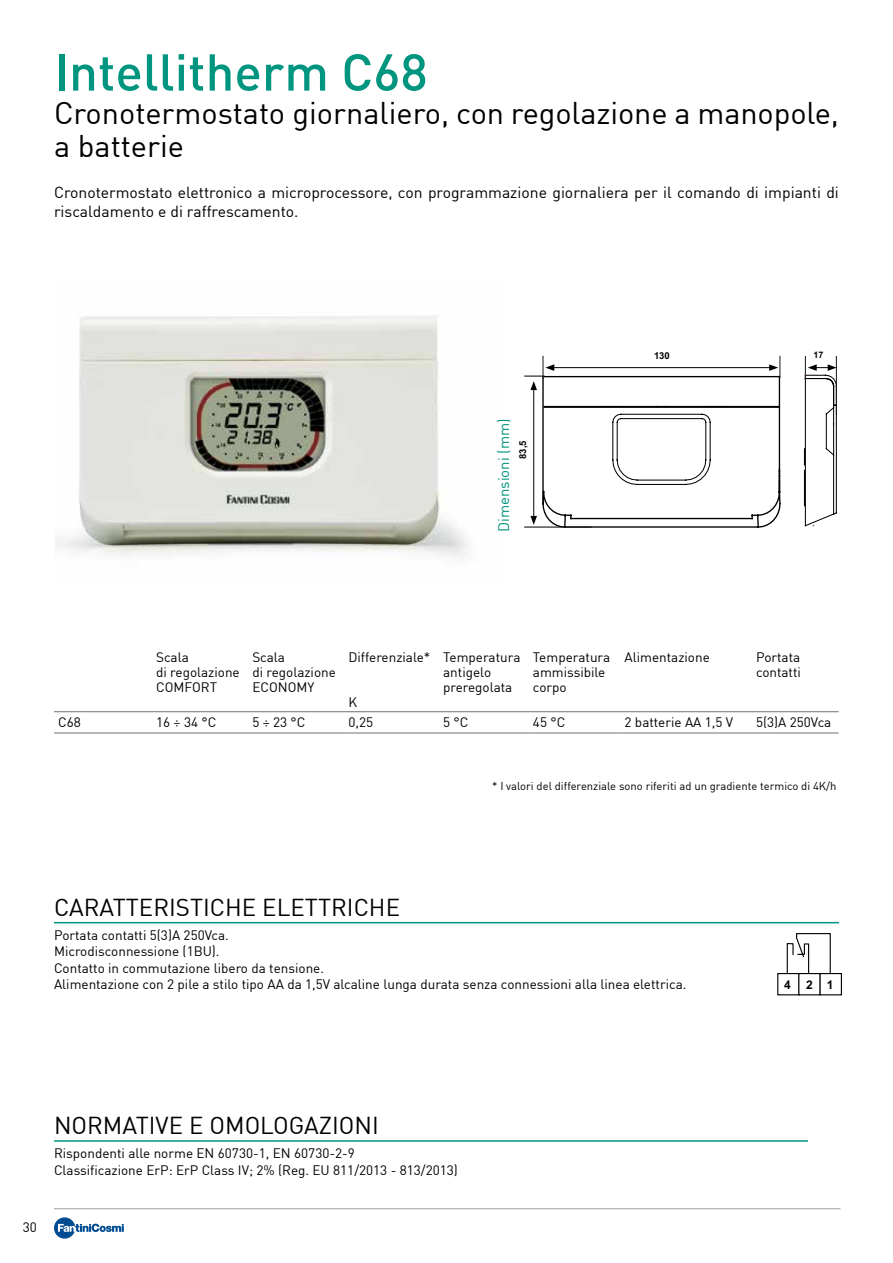
<style>
.page{position:relative;width:893px;height:1263px;background:#fff}
.page>*{position:absolute;margin:0;border:0;box-sizing:border-box;transform-origin:0 0}
.t1{font:500 51px "DIN";color:#00957e}
.t2{font:30.75px/33px "DIN";letter-spacing:-.005em;color:#000}
.t3{font:24px "DIN";color:#000}
.t4{font:15.75px/18.9px "DIN";color:#000}
.t5{font:15px "DIN";color:#00957e}
.t6{font:13.5px/15px "DIN";color:#000}
.t7{font:700 12px "Arial";color:#000}
.t8{font:11.25px "DIN";color:#000}
.t9{font:700 9.45px "Arial";color:#000}
.t10{font:700 9px "Arial";color:#000}
</style>
<div class="page">
<hr style="left:54px;top:1208px;width:786px;height:1px;background:#9c9e9f">
<svg style="left:54px;top:1217px;width:70px;height:21px"></svg>
<img style="left:56px;top:315px;width:411px;height:244px">
<hr style="left:54px;top:1140px;width:754px;height:2px;background:#00957e">
<hr style="left:54px;top:922px;width:785px;height:1px;background:#00957e">
<svg style="left:803px;top:356px;width:34px;height:171px"></svg>
<svg style="left:525px;top:356px;width:256px;height:172px"></svg>
<svg style="left:786px;top:933px;width:45px;height:40px"></svg>
<div style="left:777px;top:973px;width:23px;height:22px;border:1px solid #000"></div>
<div style="left:798px;top:973px;width:23px;height:22px;border:1px solid #000"></div>
<div style="left:820px;top:973px;width:22px;height:22px;border:1px solid #000"></div>
<svg style="left:54px;top:712px;width:785px;height:21px"></svg>
<hr style="left:54px;top:711px;width:98px;height:1px;background:#707172">
<hr style="left:152px;top:711px;width:96px;height:1px;background:#707172">
<hr style="left:248px;top:711px;width:96px;height:1px;background:#707172">
<hr style="left:344px;top:711px;width:95px;height:1px;background:#707172">
<hr style="left:439px;top:711px;width:90px;height:1px;background:#707172">
<hr style="left:529px;top:711px;width:91px;height:1px;background:#707172">
<hr style="left:620px;top:711px;width:132px;height:1px;background:#707172">
<hr style="left:752px;top:711px;width:87px;height:1px;background:#707172">
<hr style="left:54px;top:733px;width:98px;height:1px;background:#707172">
<hr style="left:152px;top:733px;width:96px;height:1px;background:#707172">
<hr style="left:248px;top:733px;width:96px;height:1px;background:#707172">
<hr style="left:344px;top:733px;width:95px;height:1px;background:#707172">
<hr style="left:439px;top:733px;width:90px;height:1px;background:#707172">
<hr style="left:529px;top:733px;width:91px;height:1px;background:#707172">
<hr style="left:620px;top:733px;width:132px;height:1px;background:#707172">
<hr style="left:752px;top:733px;width:87px;height:1px;background:#707172">
<h1 class="t1" style="left:54px;top:40px;width:375px">Intellitherm C68</h1>
<h2 class="t2" style="left:54px;top:95px;width:786px">Cronotermostato giornaliero, con regolazione a manopole, a batterie</h2>
<p class="t4" style="left:54px;top:183px;width:786px">Cronotermostato elettronico a microprocessore, con programmazione giornaliera per il comando di impianti di riscaldamento e di raffrescamento.</p>
<p class="t5" style="left:494px;top:532px;width:115px;rotate:-90deg">Dimensioni (mm)</p>
<p class="t9" style="left:517px;top:459px;width:20px;rotate:-90deg">83,5</p>
<p class="t9" style="left:654px;top:349px;width:17px">130</p>
<p class="t10" style="left:814px;top:349px;width:11px">17</p>
<p class="t6" style="left:156px;top:649px;width:85px">Scala<br>di regolazione<br>COMFORT</p>
<p class="t6" style="left:252px;top:649px;width:85px">Scala<br>di regolazione<br>ECONOMY</p>
<p class="t6" style="left:348px;top:649px;width:83px">Differenziale*</p>
<p class="t6" style="left:348px;top:694px;width:10px">K</p>
<p class="t6" style="left:443px;top:649px;width:79px">Temperatura antigelo preregolata</p>
<p class="t6" style="left:533px;top:649px;width:79px">Temperatura ammissibile corpo</p>
<p class="t6" style="left:625px;top:649px;width:87px">Alimentazione</p>
<p class="t6" style="left:756px;top:649px;width:47px">Portata contatti</p>
<p class="t6" style="left:58px;top:714px;width:24px">C68</p>
<p class="t6" style="left:156px;top:714px;width:62px">16 ÷ 34 °C</p>
<p class="t6" style="left:252px;top:714px;width:55px">5 ÷ 23 °C</p>
<p class="t6" style="left:348px;top:714px;width:26px">0,25</p>
<p class="t6" style="left:443px;top:714px;width:27px">5 °C</p>
<p class="t6" style="left:533px;top:714px;width:34px">45 °C</p>
<p class="t6" style="left:625px;top:714px;width:110px">2 batterie AA 1,5 V</p>
<p class="t6" style="left:756px;top:714px;width:77px">5(3)A 250Vca</p>
<p class="t8" style="left:492px;top:779px;width:346px">* I valori del differenziale sono riferiti ad un gradiente termico di 4K/h</p>
<h3 class="t3" style="left:54px;top:892px;width:348px">CARATTERISTICHE ELETTRICHE</h3>
<p class="t6" style="left:54px;top:926px;width:634px;line-height:16.5px">Portata contatti 5(3)A 250Vca.<br>Microdisconnessione (1BU).<br>Contatto in commutazione libero da tensione.<br>Alimentazione con 2 pile a stilo tipo AA da 1,5V alcaline lunga durata senza connessioni alla linea elettrica.</p>
<p class="t7" style="left:784px;top:976px;width:8px">4</p>
<p class="t7" style="left:806px;top:976px;width:29px">2 1</p>
<p class="t6" style="left:23px;top:1219px;width:16px">30</p>
<h3 class="t3" style="left:54px;top:1110px;width:326px">NORMATIVE E OMOLOGAZIONI</h3>
<p class="t6" style="left:54px;top:1145px;width:405px;line-height:16.5px">Rispondenti alle norme EN 60730-1, EN 60730-2-9<br>Classificazione ErP: ErP Class IV; 2% (Reg. EU 811/2013 - 813/2013)</p>
</div>
